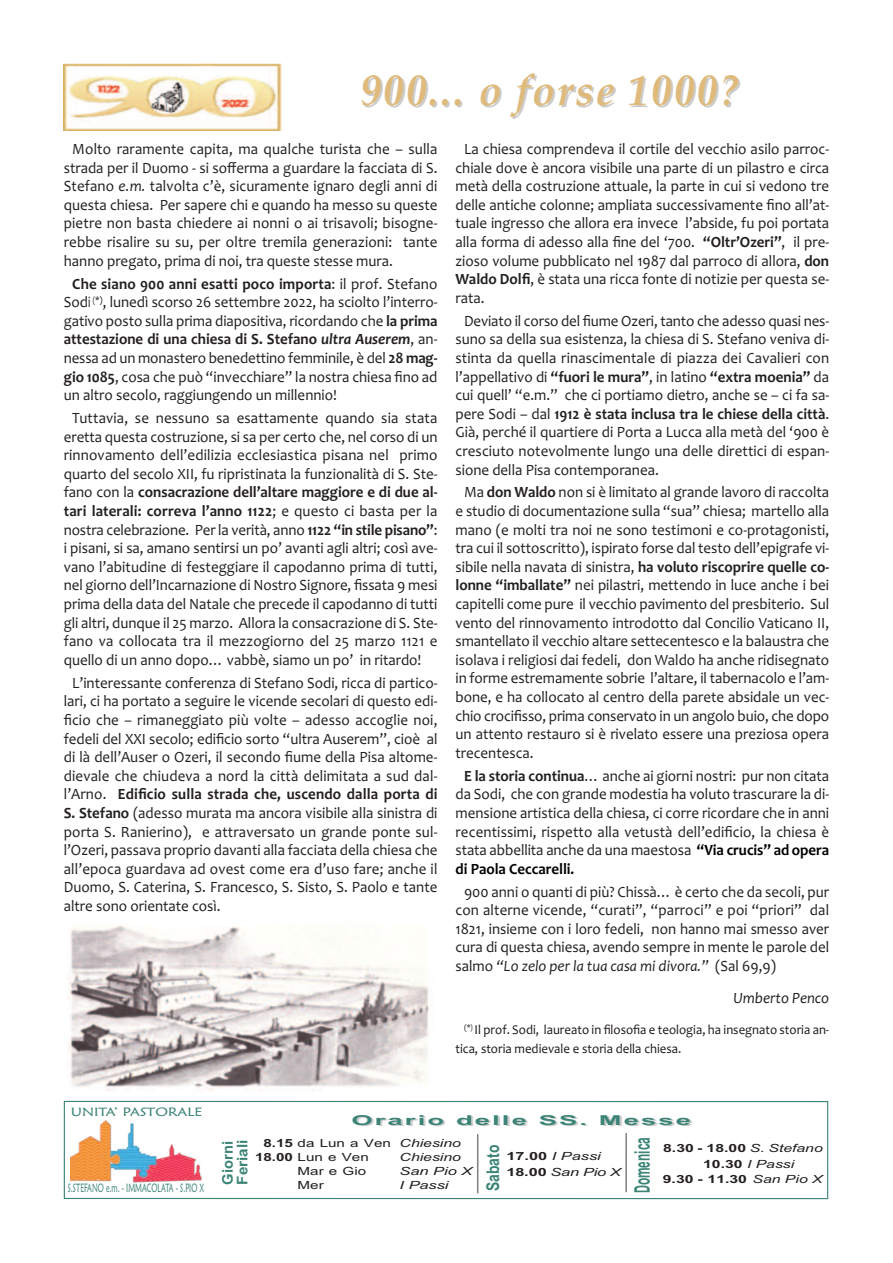
<style>
.page{position:relative;width:893px;height:1263px;background:#fff}
.page>*{position:absolute;margin:0;border:0;box-sizing:border-box;transform-origin:0 0}
.t1{font:italic 700 43.35px "Book Antiqua";letter-spacing:.05em;color:#dfba7a;scale:.96 1}
.t2{font:700 33px "Browallia New";color:#3b8476;scale:.51 1}
.t3{font:700 27px "Browallia New";color:#3b8476;scale:.79 1}
.t4{font:700 22.5px "Browallia New";color:#3b8476;scale:1.04 1}
.t5{font:700 22.5px "Browallia New";color:#3b8476}
.t6{font:700 21px "Browallia New";letter-spacing:.05em;color:#3b8476;scale:2 1}
.t7{font:17.25px/14.1px "Browallia New";color:#231f20;scale:1.35 1}
.t8{font:italic 17.25px/15.6px "Browallia New";color:#231f20;scale:1.45 1}
.t9{font:700 17.25px "Browallia New";color:#231f20;scale:1.4 1}
.t10{font:italic 17.25px "Browallia New";color:#231f20;scale:1.4 1}
.t11{font:15.75px/18.6px "Candara";color:#231f20;text-align:justify;scale:.95 1}
.t12{font:italic 15.75px "Candara";color:#231f20;scale:.95 1}
.t13{font:13.5px/18.6px "Candara";color:#201a1a;scale:.95 1}
.t14{font:12px "Maiandra GD";color:#3b8476;scale:.6 1}
.t15{font:12px "Maiandra GD";color:#3b8476;scale:1.25 1}
.s1{font-style:italic}
.s2{font-weight:700}
.s3{font-weight:700;font-style:italic}
.s4{font-weight:700;color:#000}
.s5{font-weight:700;font-style:normal}
.s6{font-weight:400;font-style:italic}
</style>
<div class="page">
<div style="left:64px;top:1101px;width:764px;height:98px;border:1px solid #3b8476"></div>
<hr style="left:477px;top:1134px;width:1px;height:59px;background:#817f7d">
<hr style="left:625px;top:1133px;width:2px;height:59px;background:#817f7d">
<img style="left:71px;top:1120px;width:131px;height:62px">
<img style="left:64px;top:64px;width:217px;height:66px">
<img style="left:68px;top:926px;width:362px;height:166px">
<h1 class="t1" style="left:361px;top:65px;width:395px">900... o forse 1000?</h1>
<p class="t11" style="left:64px;top:139px;width:395px;text-indent:9px">Molto raramente capita, ma qualche turista che – sulla strada per il Duomo - si sofferma a guardare la facciata di S.<br>Stefano <span class="s1">e.m.</span> talvolta c’è, sicuramente ignaro degli anni di questa chiesa. Per sapere chi e quando ha messo su queste pietre non basta chiedere ai nonni o ai trisavoli; bisogne&shy;rebbe risalire su su, per oltre tremila generazioni: tante hanno pregato, prima di noi, tra queste stesse mura.</p>
<p class="t11" style="left:64px;top:274px;width:395px;text-indent:9px"><span class="s2">Che siano 900 anni esatti poco importa</span>: il prof. Stefano Sodi <sup>(*)</sup>, lunedì scorso 26 settembre 2022, ha sciolto l’interro&shy;gativo posto sulla prima diapositiva, ricordando che <span class="s2">la prima attestazione di una chiesa di S. Stefano</span> <span class="s3">ultra Auserem</span>, an&shy;nessa ad un monastero benedettino femminile, è del <span class="s2">28 mag&shy;gio 1085</span>, cosa che può “invecchiare” la nostra chiesa fino ad un altro secolo, raggiungendo un millennio!</p>
<p class="t11" style="left:64px;top:408px;width:395px;text-indent:9px">Tuttavia, se nessuno sa esattamente quando sia stata eretta questa costruzione, si sa per certo che, nel corso di un rinnovamento dell’edilizia ecclesiastica pisana nel primo quarto del secolo XII, fu ripristinata la funzionalità di S. Ste&shy;fano con la <span class="s2">consacrazione dell’altare maggiore e di due al&shy;tari laterali: correva l’anno 1122</span>; e questo ci basta per la nostra celebrazione. Per la verità, anno <span class="s2">1122 “in stile pisano”</span>: i pisani, si sa, amano sentirsi un po’ avanti agli altri; così ave&shy;vano l’abitudine di festeggiare il capodanno prima di tutti, nel giorno dell’Incarnazione di Nostro Signore, fissata 9 mesi prima della data del Natale che precede il capodanno di tutti gli altri, dunque il 25 marzo. Allora la consacrazione di S. Ste&shy;fano va collocata tra il mezzogiorno del 25 marzo 1121 e quello di un anno dopo… vabbè, siamo un po’ in ritardo!</p>
<p class="t11" style="left:64px;top:673px;width:395px;text-indent:9px">L’interessante conferenza di Stefano Sodi, ricca di partico&shy;lari, ci ha portato a seguire le vicende secolari di questo edi&shy;ficio che – rimaneggiato più volte – adesso accoglie noi, fedeli del XXI secolo; edificio sorto “ultra Auserem”, cioè al di là dell’Auser o Ozeri, il secondo fiume della Pisa altome&shy;dievale che chiudeva a nord la città delimitata a sud dal&shy;l’Arno. <span class="s2">Edificio sulla strada che, uscendo dalla porta di S. Stefano</span> (adesso murata ma ancora visibile alla sinistra di porta S. Ranierino), e attraversato un grande ponte sul&shy;l’Ozeri, passava proprio davanti alla facciata della chiesa che all’epoca guardava ad ovest come era d’uso fare; anche il Duomo, S. Caterina, S. Francesco, S. Sisto, S. Paolo e tante altre sono orientate così.</p>
<p class="t11" style="left:455px;top:139px;width:395px;text-indent:9px">La chiesa comprendeva il cortile del vecchio asilo parroc&shy;chiale dove è ancora visibile una parte di un pilastro e circa metà della costruzione attuale, la parte in cui si vedono tre delle antiche colonne; ampliata successivamente fino all’at&shy;tuale ingresso che allora era invece l’abside, fu poi portata alla forma di adesso alla fine del ‘700. <span class="s2">“Oltr’Ozeri”</span>, il pre&shy;zioso volume pubblicato nel 1987 dal parroco di allora, <span class="s2">don Waldo Dolfi</span>, è stata una ricca fonte di notizie per questa se&shy;rata.</p>
<p class="t11" style="left:455px;top:311px;width:395px;text-indent:9px">Deviato il corso del fiume Ozeri, tanto che adesso quasi nes&shy;suno sa della sua esistenza, la chiesa di S. Stefano veniva di&shy;stinta da quella rinascimentale di piazza dei Cavalieri con l’appellativo di <span class="s2">“fuori le mura”</span>, in latino <span class="s2">“extra moenia”</span> da cui quell’ “e.m.” che ci portiamo dietro, anche se – ci fa sa&shy;pere Sodi – dal <span class="s2">1912 è stata inclusa tra le chiese della città</span>.<br>Già, perché il quartiere di Porta a Lucca alla metà del ‘900 è cresciuto notevolmente lungo una delle direttici di espan&shy;sione della Pisa contemporanea.</p>
<p class="t11" style="left:455px;top:483px;width:395px;text-indent:9px">Ma <span class="s2">don Waldo</span> non si è limitato al grande lavoro di raccolta e studio di documentazione sulla “sua” chiesa; martello alla mano (e molti tra noi ne sono testimoni e co-protagonisti, tra cui il sottoscritto), ispirato forse dal testo dell’epigrafe vi&shy;sibile nella navata di sinistra, <span class="s2">ha voluto riscoprire quelle co&shy;lonne “imballate”</span> nei pilastri, mettendo in luce anche i bei capitelli come pure il vecchio pavimento del presbiterio. Sul vento del rinnovamento introdotto dal Concilio Vaticano II, smantellato il vecchio altare settecentesco e la balaustra che isolava i religiosi dai fedeli, don Waldo ha anche ridisegnato in forme estremamente sobrie l’altare, il tabernacolo e l’am&shy;bone, e ha collocato al centro della parete absidale un vec&shy;chio crocifisso, prima conservato in un angolo buio, che dopo un attento restauro si è rivelato essere una preziosa opera trecentesca.</p>
<p class="t11" style="left:455px;top:766px;width:395px;text-indent:9px"><span class="s2">E la storia continua</span>… anche ai giorni nostri: pur non citata da Sodi, che con grande modestia ha voluto trascurare la di&shy;mensione artistica della chiesa, ci corre ricordare che in anni recentissimi, rispetto alla vetustà dell’edificio, la chiesa è stata abbellita anche da una maestosa <span class="s4">“Via crucis” ad opera di Paola Ceccarelli.</span></p>
<p class="t11" style="left:455px;top:882px;width:395px;text-indent:9px">900 anni o quanti di più? Chissà… è certo che da secoli, pur con alterne vicende, “curati”, “parroci” e poi “priori” dal 1821, insieme con i loro fedeli, non hanno mai smesso aver cura di questa chiesa, avendo sempre in mente le parole del salmo <span class="s1">“Lo zelo per la tua casa mi divora.”</span> (Sal 69,9)</p>
<p class="t12" style="left:734px;top:988px;width:102px">Umberto Penco</p>
<p class="t13" style="left:455px;top:1020px;width:395px;text-indent:9px"><sup>(*)</sup> Il prof. Sodi, laureato in filosofia e teologia, ha insegnato storia an&shy;tica, storia medievale e storia della chiesa.</p>
<p class="t15" style="left:71px;top:1105px;width:107px">UNITA’ PASTORALE</p>
<p class="t14" style="left:68px;top:1180px;width:229px">S.STEFANO e.m. - IMMACOLATA - S.PIO X</p>
<h3 class="t6" style="left:351px;top:1106px;width:171px">Orario delle SS. Messe</h3>
<h3 class="t5" style="left:212px;top:1185px;width:45px;rotate:-90deg">Giorni</h3>
<h3 class="t4" style="left:226px;top:1185px;width:45px;rotate:-90deg">Feriali</h3>
<h3 class="t3" style="left:474px;top:1191px;width:60px;rotate:-90deg">Sabato</h3>
<h2 class="t2" style="left:619px;top:1193px;width:112px;rotate:-90deg">Domenica</h2>
<p class="t7" style="left:255px;top:1133px;width:154px;text-indent:8px"><span class="s2">8.15</span> da Lun a Ven <span class="s1">Chiesino<br></span><span class="s2">18.00</span> Lun e Ven</p>
<p class="t8" style="left:506px;top:1146px;width:81px"><span class="s5">17.00</span> I Passi<br><span class="s5">18.00</span> San Pio X</p>
<p class="t10" style="left:400px;top:1145px;width:45px">Chiesino</p>
<p class="t7" style="left:298px;top:1162px;width:52px">Mar e Gio</p>
<p class="t8" style="left:400px;top:1161px;width:52px">San Pio X</p>
<p class="t7" style="left:298px;top:1176px;width:21px">Mer</p>
<p class="t8" style="left:400px;top:1175px;width:35px">I Passi</p>
<p class="t9" style="left:663px;top:1136px;width:116px">8.30-18.00 <span class="s6">S. Stefano</span></p>
<p class="t10" style="left:703px;top:1152px;width:67px"><span class="s5">10.30</span> I Passi</p>
<p class="t9" style="left:663px;top:1167px;width:116px">9.30 - 11.30 <span class="s6">San Pio X</span></p>
</div>
